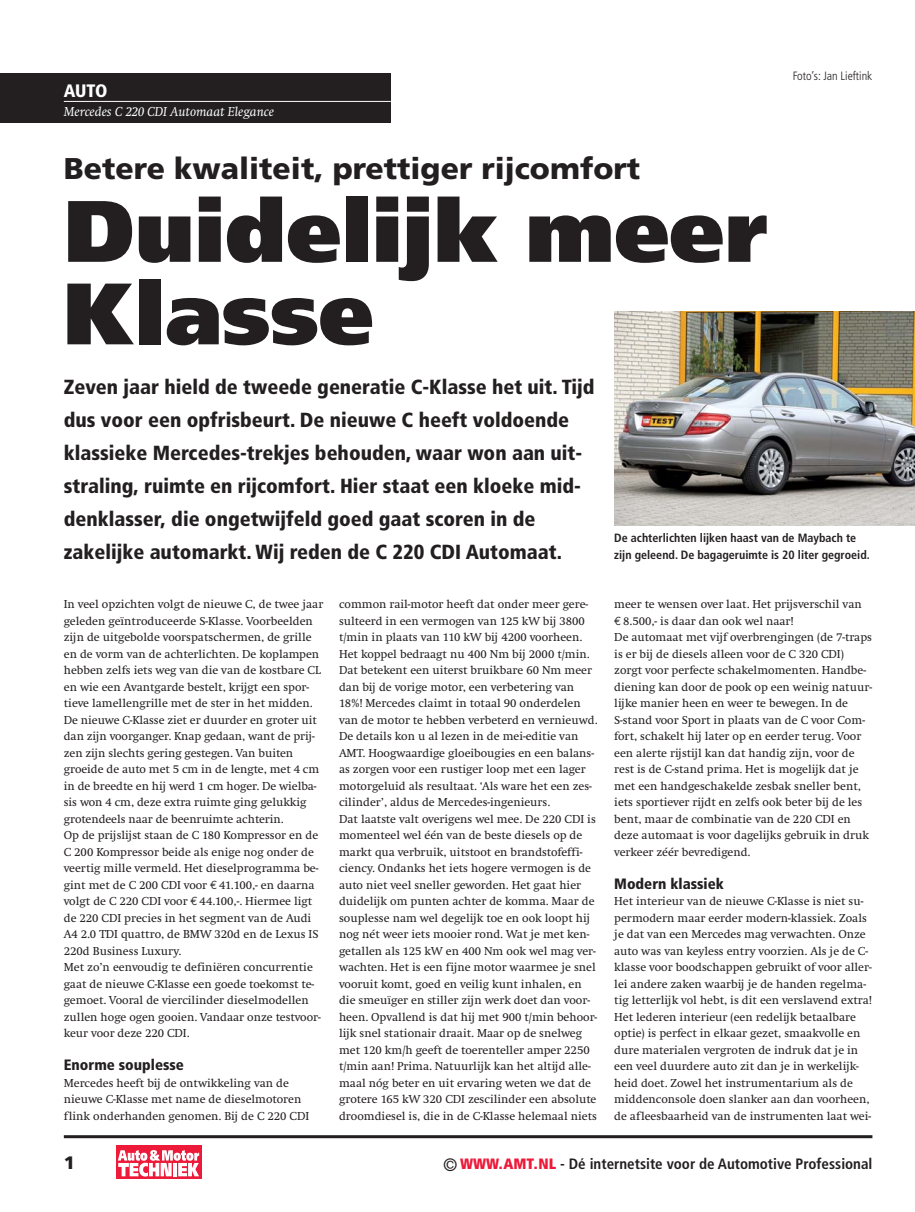
<style>
.page{position:relative;width:915px;height:1212px;background:#fff}
.page>*{position:absolute;margin:0;border:0;box-sizing:border-box;transform-origin:0 0}
.t1{font:900 87px/82.5px "Frutiger LT Std";color:#231f20}
.t2{font:900 30px "Frutiger LT Std";color:#231f20}
.t3{font:900 condensed 20.4px/33px "Frutiger LT Std";color:#231f20}
.t4{font:900 condensed 18px "Frutiger LT Std";color:#fff}
.t5{font:900 18px "Frutiger LT Std";color:#231f20}
.t6{font:700 condensed 15px "Frutiger";color:#231f20}
.t7{font:900 condensed 15px "Frutiger LT Std";color:#231f20}
.t8{font:italic 13.5px "Swift";color:#fff}
.t9{font:12px/16.5px "Swift";color:#231f20}
.t10{font:700 condensed 12px/16.5px "Frutiger LT Std";color:#231f20}
.t11{font:300 condensed 12px "Frutiger LT Std";color:#231f20}
.s1{font-family:"Euro Mono"}
.s2{font-weight:400;font-size:18px}
.s3{font-weight:900;color:#ed1a3a}
</style>
<div class="page">
<hr style="left:64px;top:1135px;width:808px;height:3px;background:#231f20">
<div style="left:0;top:73px;width:390px;height:49px;background:#231f20"></div>
<hr style="left:64px;top:101px;width:326px;height:1px;background:#fff">
<img style="left:614px;top:311px;width:300px;height:215px">
<div style="left:116px;top:1146px;width:85px;height:33px;background:#ed1a3a"></div>
<svg style="left:118px;top:1150px;width:81px;height:26px"></svg>
<h3 class="t4" style="left:64px;top:83px;width:45px">AUTO</h3>
<p class="t8" style="left:64px;top:106px;width:211px">Mercedes C 220 CDI Automaat Elegance</p>
<h2 class="t2" style="left:64px;top:151px;width:577px">Betere kwaliteit, prettiger rijcomfort</h2>
<h1 class="t1" style="left:64px;top:191px;width:705px">Duidelijk meer<br>Klasse</h1>
<p class="t11" style="left:792px;top:69px;width:81px">Foto’s: Jan Lieftink</p>
<p class="t3" style="left:64px;top:372px;width:532px">Zeven jaar hield de tweede generatie C-Klasse het uit. Tijd dus voor een opfrisbeurt. De nieuwe C heeft voldoende klassieke Mercedes-trekjes behouden, waar won aan uit&shy;straling, ruimte en rijcomfort. Hier staat een kloeke mid&shy;denklasser, die ongetwijfeld goed gaat scoren in de zakelijke automarkt. Wij reden de C 220 CDI Automaat.</p>
<p class="t9" style="left:64px;top:597px;width:261px">In veel opzichten volgt de nieuwe C, de twee jaar geleden geïntroduceerde S-Klasse. Voorbeelden zijn de uitgebolde voorspatschermen, de grille en de vorm van de achterlichten. De koplampen hebben zelfs iets weg van die van de kostbare CL en wie een Avantgarde bestelt, krijgt een spor&shy;tieve lamellengrille met de ster in het midden.<br>De nieuwe C-Klasse ziet er duurder en groter uit dan zijn voorganger. Knap gedaan, want de prij&shy;zen zijn slechts gering gestegen. Van buiten groeide de auto met 5 cm in de lengte, met 4 cm in de breedte en hij werd 1 cm hoger. De wielba&shy;sis won 4 cm, deze extra ruimte ging gelukkig grotendeels naar de beenruimte achterin.<br>Op de prijslijst staan de C 180 Kompressor en de C 200 Kompressor beide als enige nog onder de veertig mille vermeld. Het dieselprogramma be&shy;gint met de C 200 CDI voor <span class="s1">€</span>41.100,- en daarna volgt de C 220 CDI voor <span class="s1">€</span>44.100,-. Hiermee ligt de 220 CDI precies in het segment van de Audi A4 2.0 TDI quattro, de BMW 320d en de Lexus IS 220d Business Luxury.<br>Met zo’n eenvoudig te definiëren concurrentie gaat de nieuwe C-Klasse een goede toekomst te&shy;gemoet. Vooral de viercilinder dieselmodellen zullen hoge ogen gooien. Vandaar onze testvoor&shy;keur voor deze 220 CDI.</p>
<p class="t7" style="left:64px;top:1059px;width:122px">Enorme souplesse</p>
<p class="t9" style="left:64px;top:1076px;width:247px">Mercedes heeft bij de ontwikkeling van de nieuwe C-Klasse met name de dieselmotoren flink onderhanden genomen. Bij de C 220 CDI</p>
<p class="t10" style="left:614px;top:531px;width:257px">De achterlichten lijken haast van de Maybach te zijn geleend. De bagageruimte is 20 liter gegroeid.</p>
<p class="t9" style="left:339px;top:597px;width:260px">common rail-motor heeft dat onder meer gere&shy;sulteerd in een vermogen van 125 kW bij 3800 t/min in plaats van 110 kW bij 4200 voorheen.<br>Het koppel bedraagt nu 400 Nm bij 2000 t/min.<br>Dat betekent een uiterst bruikbare 60 Nm meer dan bij de vorige motor, een verbetering van 18%! Mercedes claimt in totaal 90 onderdelen van de motor te hebben verbeterd en vernieuwd.<br>De details kon u al lezen in de mei-editie van AMT. Hoogwaardige gloeibougies en een balans&shy;as zorgen voor een rustiger loop met een lager motorgeluid als resultaat. ‘Als ware het een zes&shy;cilinder’, aldus de Mercedes-ingenieurs.<br>Dat laatste valt overigens wel mee. De 220 CDI is momenteel wel één van de beste diesels op de markt qua verbruik, uitstoot en brandstofeffi&shy;ciency. Ondanks het iets hogere vermogen is de auto niet veel sneller geworden. Het gaat hier duidelijk om punten achter de komma. Maar de souplesse nam wel degelijk toe en ook loopt hij nog nét weer iets mooier rond. Wat je met ken&shy;getallen als 125 kW en 400 Nm ook wel mag ver&shy;wachten. Het is een fijne motor waarmee je snel vooruit komt, goed en veilig kunt inhalen, en die smeuïger en stiller zijn werk doet dan voor&shy;heen. Opvallend is dat hij met 900 t/min behoor&shy;lijk snel stationair draait. Maar op de snelweg met 120 km/h geeft de toerenteller amper 2250 t/min aan! Prima. Natuurlijk kan het altijd alle&shy;maal nóg beter en uit ervaring weten we dat de grotere 165 kW 320 CDI zescilinder een absolute droomdiesel is, die in de C-Klasse helemaal niets</p>
<p class="t9" style="left:614px;top:597px;width:259px">meer te wensen over laat. Het prijsverschil van <span class="s1">€</span>8.500,- is daar dan ook wel naar!<br>De automaat met vijf overbrengingen (de 7-traps is er bij de diesels alleen voor de C 320 CDI) zorgt voor perfecte schakelmomenten. Handbe&shy;diening kan door de pook op een weinig natuur&shy;lijke manier heen en weer te bewegen. In de S-stand voor Sport in plaats van de C voor Com&shy;fort, schakelt hij later op en eerder terug. Voor een alerte rijstijl kan dat handig zijn, voor de rest is de C-stand prima. Het is mogelijk dat je met een handgeschakelde zesbak sneller bent, iets sportiever rijdt en zelfs ook beter bij de les bent, maar de combinatie van de 220 CDI en deze automaat is voor dagelijks gebruik in druk verkeer zéér bevredigend.</p>
<p class="t7" style="left:614px;top:878px;width:111px">Modern klassiek</p>
<p class="t9" style="left:614px;top:894px;width:259px">Het interieur van de nieuwe C-Klasse is niet su&shy;permodern maar eerder modern-klassiek. Zoals je dat van een Mercedes mag verwachten. Onze auto was van keyless entry voorzien. Als je de C&shy;klasse voor boodschappen gebruikt of voor aller&shy;lei andere zaken waarbij je de handen regelma&shy;tig letterlijk vol hebt, is dit een verslavend extra!<br>Het lederen interieur (een redelijk betaalbare optie) is perfect in elkaar gezet, smaakvolle en dure materialen vergroten de indruk dat je in een veel duurdere auto zit dan je in werkelijk&shy;heid doet. Zowel het instrumentarium als de middenconsole doen slanker aan dan voorheen, de afleesbaarheid van de instrumenten laat wei-</p>
<h3 class="t5" style="left:64px;top:1153px;width:13px">1</h3>
<p class="t6" style="left:443px;top:1158px;width:431px"><span class="s2">©</span> <span class="s3">WWW.AMT.NL</span> - Dé internetsite voor de Automotive Professional</p>
</div>
